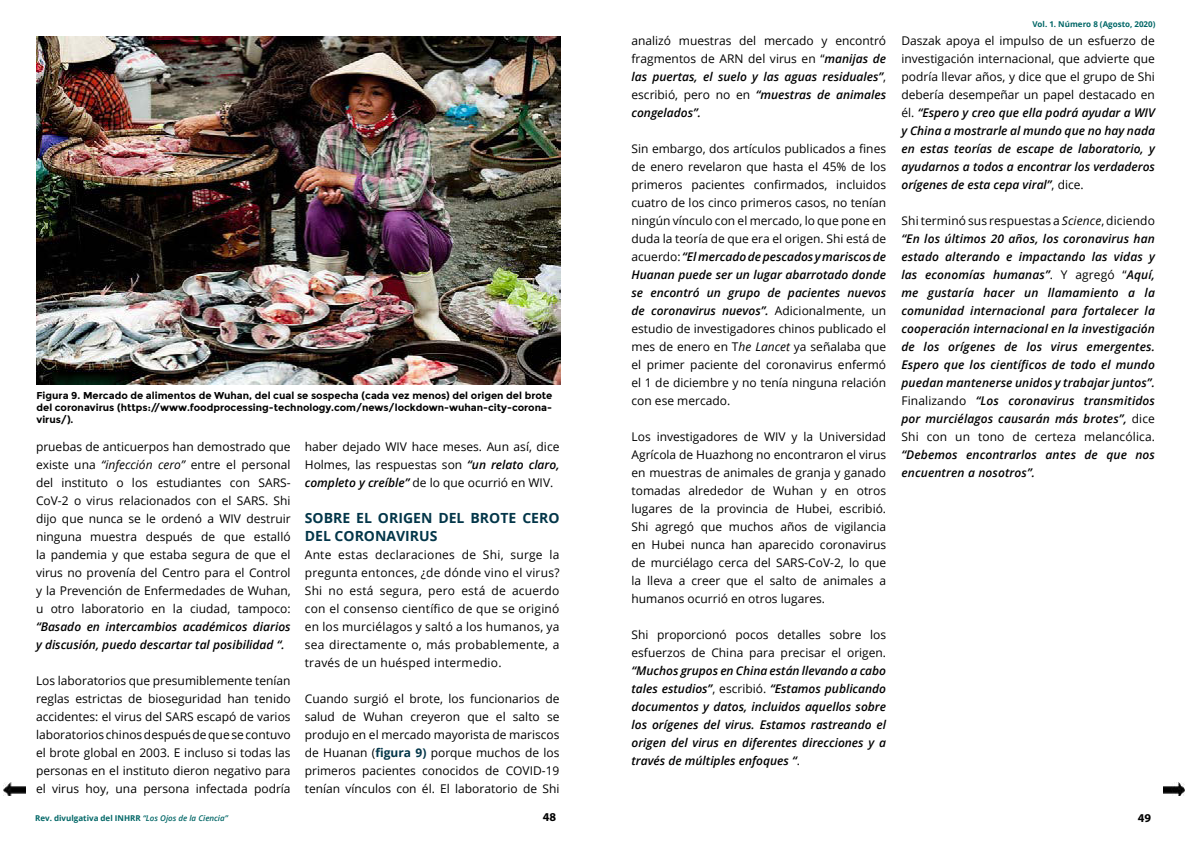
<style>
.page{position:relative;width:1191px;height:842px;background:#fff}
.page>*{position:absolute;margin:0;border:0;box-sizing:border-box;transform-origin:0 0}
.t1{font:700 14px/18px "Open Sans";color:#033649}
.t2{font:12px/18px "Open Sans";color:#000;text-align:justify}
.t3{font:italic 600 12px/18px "Open Sans";color:#000;text-align:justify}
.t4{font:700 12px "Myriad Pro";color:#000}
.t5{font:700 10px/12px "Montserrat";color:#000;text-align:justify}
.t6{font:700 8px "Open Sans";color:#066}
.s1{font-style:italic}
.s2{font-weight:600;font-style:italic}
.s3{font-weight:700;color:#033649}
.s4{font-weight:400;font-style:normal}
.s5{font-weight:400}
</style>
<div class="page">
<img style="left:36px;top:36px;width:524px;height:348px">
<img style="left:4px;top:782px;width:21px;height:14px">
<img style="left:1163px;top:782px;width:21px;height:14px">
<p class="t5" style="left:36px;top:389px;width:517px">Figura 9. Mercado de alimentos de Wuhan, del cual se sospecha (cada vez menos) del origen del brote del coronavirus (https://www.foodprocessing-technology.com/news/lockdown-wuhan-city-corona&shy;virus/).</p>
<p class="t2" style="left:36px;top:437px;width:256px">pruebas de anticuerpos han demostrado que existe una <span class="s1">“infección cero”</span> entre el personal del instituto o los estudiantes con SARS-CoV-2 o virus relacionados con el SARS. Shi dijo que nunca se le ordenó a WIV destruir ninguna muestra después de que estalló la pandemia y que estaba segura de que el virus no provenía del Centro para el Control y la Prevención de Enfermedades de Wuhan, u otro laboratorio en la ciudad, tampoco:</p>
<p class="t3" style="left:36px;top:619px;width:256px">“Basado en intercambios académicos diarios y discusión, puedo descartar tal posibilidad “.</p>
<p class="t2" style="left:36px;top:671px;width:256px">Los laboratorios que presumiblemente tenían reglas estrictas de bioseguridad han tenido accidentes: el virus del SARS escapó de varios laboratorios chinos después de que se contuvo el brote global en 2003. E incluso si todas las personas en el instituto dieron negativo para el virus hoy, una persona infectada podría</p>
<p class="t2" style="left:305px;top:437px;width:256px">haber dejado WIV hace meses. Aun así, dice Holmes, las respuestas son <span class="s2">“un relato claro, completo y creíble”</span> de lo que ocurrió en WIV.</p>
<p class="t1" style="left:305px;top:510px;width:256px">SOBRE EL ORIGEN DEL BROTE CERO<br>DEL CORONAVIRUS</p>
<p class="t2" style="left:305px;top:547px;width:256px">Ante estas declaraciones de Shi, surge la pregunta entonces, ¿de dónde vino el virus?<br>Shi no está segura, pero está de acuerdo con el consenso científico de que se originó en los murciélagos y saltó a los humanos, ya sea directamente o, más probablemente, a través de un huésped intermedio.</p>
<p class="t2" style="left:305px;top:689px;width:256px">Cuando surgió el brote, los funcionarios de salud de Wuhan creyeron que el salto se produjo en el mercado mayorista de mariscos de Huanan (<span class="s3">figura 9)</span> porque muchos de los primeros pacientes conocidos de COVID-19 tenían vínculos con él. El laboratorio de Shi</p>
<p class="t2" style="left:631px;top:32px;width:256px">analizó muestras del mercado y encontró fragmentos de ARN del virus en “<span class="s2">manijas de las puertas, el suelo y las aguas residuales”</span>, escribió, pero no en <span class="s2">“muestras de animales congelados”.</span></p>
<p class="t2" style="left:631px;top:140px;width:256px">Sin embargo, dos artículos publicados a fines de enero revelaron que hasta el 45% de los primeros pacientes confirmados, incluidos cuatro de los cinco primeros casos, no tenían ningún vínculo con el mercado, lo que pone en duda la teoría de que era el origen. Shi está de acuerdo: <span class="s2">“El mercado de pescados y mariscos de Huanan puede ser un lugar abarrotado donde se encontró un grupo de pacientes nuevos de coronavirus nuevos”.</span> Adicionalmente, un estudio de investigadores chinos publicado el mes de enero en T<span class="s1">he Lancet</span> ya señalaba que el primer paciente del coronavirus enfermó el 1 de diciembre y no tenía ninguna relación con ese mercado.</p>
<p class="t2" style="left:631px;top:428px;width:256px">Los investigadores de WIV y la Universidad Agrícola de Huazhong no encontraron el virus en muestras de animales de granja y ganado tomadas alrededor de Wuhan y en otros lugares de la provincia de Hubei, escribió.<br>Shi agregó que muchos años de vigilancia en Hubei nunca han aparecido coronavirus de murciélago cerca del SARS-CoV-2, lo que la lleva a creer que el salto de animales a humanos ocurrió en otros lugares.</p>
<p class="t2" style="left:631px;top:626px;width:256px">Shi proporcionó pocos detalles sobre los esfuerzos de China para precisar el origen.</p>
<p class="t3" style="left:631px;top:663px;width:256px">“Muchos grupos en China están llevando a cabo tales estudios”<span class="s4">, escribió.</span> “Estamos publicando documentos y datos, incluidos aquellos sobre los orígenes del virus. Estamos rastreando el origen del virus en diferentes direcciones y a través de múltiples enfoques “<span class="s4">.</span></p>
<p class="t6" style="left:1032px;top:21px;width:125px">Vol. 1. Número 8 (Agosto, 2020)</p>
<p class="t3" style="left:901px;top:33px;width:255px"><span class="s4">Daszak apoya el impulso de un esfuerzo de investigación internacional, que advierte que podría llevar años, y dice que el grupo de Shi debería desempeñar un papel destacado en él.</span> “Espero y creo que ella podrá ayudar a WIV y China a mostrarle al mundo que no hay nada en estas teorías de escape de laboratorio, y ayudarnos a todos a encontrar los verdaderos orígenes de esta cepa viral”<span class="s4">, dice.</span></p>
<p class="t3" style="left:901px;top:213px;width:255px"><span class="s4">Shi terminó sus respuestas a</span> <span class="s5">Science</span><span class="s4">, diciendo </span>“En los últimos 20 años, los coronavirus han estado alterando e impactando las vidas y las economías humanas”<span class="s4">. Y agregó “</span>Aquí, me gustaría hacer un llamamiento a la comunidad internacional para fortalecer la cooperación internacional en la investigación de los orígenes de los virus emergentes.<br>Espero que los científicos de todo el mundo puedan mantenerse unidos y trabajar juntos”.<br><span class="s4">Finalizando</span> “Los coronavirus transmitidos por murciélagos causarán más brotes”, <span class="s4">dice Shi con un tono de certeza melancólica.</span></p>
<p class="t3" style="left:901px;top:447px;width:255px">“Debemos encontrarlos antes de que nos encuentren a nosotros”.</p>
<p class="t6" style="left:35px;top:814px;width:194px">Rev. divulgativa del INHRR <span class="s2">“Los Ojos de la Ciencia”</span></p>
<p class="t4" style="left:543px;top:810px;width:15px">48</p>
<p class="t4" style="left:1137px;top:811px;width:15px">49</p>
</div>
